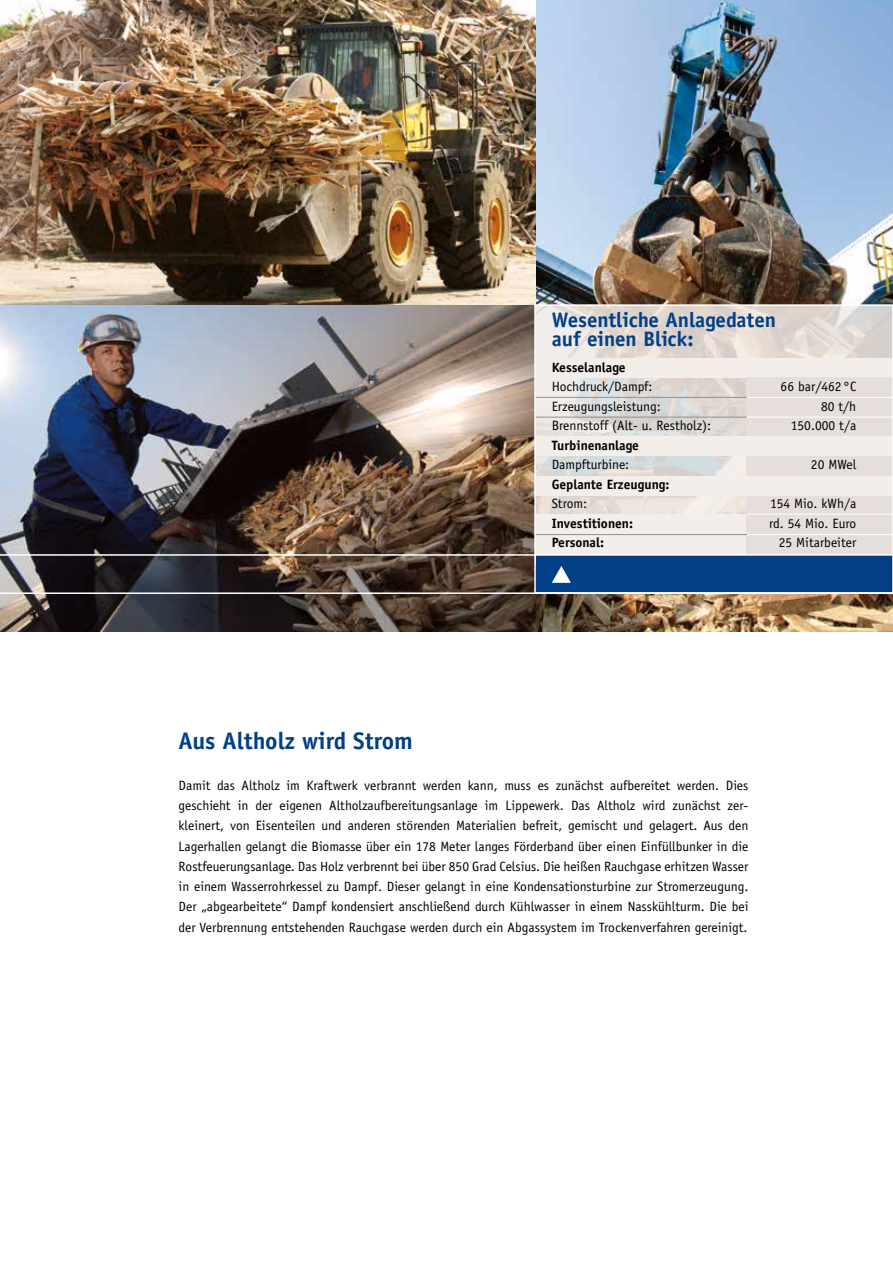
<style>
.page{position:relative;width:893px;height:1263px;background:#fff}
.page>*{position:absolute;margin:0;border:0;box-sizing:border-box;transform-origin:0 0}
.t1{font:700 24px "Officina Sans LT";color:#023f86}
.t2{font:700 21px/19.5px "Officina Sans LT";color:#023f86}
.t3{font:13.5px/20.2px "Officina Sans LT";color:#000;text-align:justify}
.t4{font:700 13.5px "Officina Sans LT";color:#000}
</style>
<div class="page">
<img style="left:0;top:0;width:893px;height:631px">
<svg style="left:537px;top:307px;width:353px;height:207px"></svg>
<div style="left:536px;top:555px;width:356px;height:38px;background:#023f86"></div>
<svg style="left:552px;top:566px;width:19px;height:17px"></svg>
<div style="left:535px;top:358px;width:358px;height:20px;background:#f4eeea"></div>
<div style="left:535px;top:514px;width:358px;height:41px;background:#f4eeea"></div>
<div style="left:747px;top:378px;width:146px;height:177px;background:#e5deda"></div>
<hr style="left:535px;top:397px;width:212px;height:1px;background:#928e8c">
<hr style="left:535px;top:417px;width:212px;height:1px;background:#928e8c">
<hr style="left:535px;top:534px;width:212px;height:1px;background:#928e8c">
<hr style="left:747px;top:397px;width:146px;height:1px;background:#fff">
<hr style="left:747px;top:417px;width:146px;height:1px;background:#fff">
<hr style="left:747px;top:534px;width:146px;height:1px;background:#fff">
<hr style="left:747px;top:514px;width:146px;height:1px;background:#fff">
<div style="left:535px;top:436px;width:358px;height:20px;background:#f4eeea"></div>
<div style="left:535px;top:476px;width:358px;height:20px;background:#f4eeea"></div>
<div style="left:534px;top:304px;width:359px;height:290px;border:2px solid #fff"></div>
<hr style="left:0;top:554px;width:893px;height:2px;background:#fff">
<hr style="left:0;top:592px;width:893px;height:2px;background:#fff">
<h2 class="t2" style="left:552px;top:310px;width:226px">Wesentliche Anlagedaten auf einen Blick:</h2>
<p class="t4" style="left:552px;top:359px;width:75px">Kesselanlage</p>
<p class="t3" style="left:552px;top:377px;width:102px">Hochdruck/Dampf:</p>
<p class="t3" style="left:781px;top:377px;width:77px">66 bar/462 °C</p>
<p class="t3" style="left:552px;top:396px;width:111px">Erzeugungsleistung:</p>
<p class="t3" style="left:821px;top:396px;width:37px">80 t/h</p>
<p class="t3" style="left:552px;top:416px;width:161px">Brennstoff (Alt- u. Restholz):</p>
<p class="t3" style="left:791px;top:416px;width:67px">150.000 t/a</p>
<p class="t4" style="left:552px;top:437px;width:89px">Turbinenanlage</p>
<p class="t3" style="left:552px;top:455px;width:79px">Dampfturbine:</p>
<p class="t3" style="left:811px;top:455px;width:47px">20 MWel</p>
<p class="t4" style="left:552px;top:476px;width:119px">Geplante Erzeugung:</p>
<p class="t3" style="left:552px;top:494px;width:37px">Strom:</p>
<p class="t3" style="left:770px;top:494px;width:88px">154 Mio. kWh/a</p>
<p class="t4" style="left:552px;top:515px;width:83px">Investitionen:</p>
<p class="t3" style="left:769px;top:513px;width:89px">rd. 54 Mio. Euro</p>
<p class="t4" style="left:552px;top:534px;width:54px">Personal:</p>
<p class="t3" style="left:779px;top:533px;width:79px">25 Mitarbeiter</p>
<h1 class="t1" style="left:179px;top:726px;width:236px">Aus Altholz wird Strom</h1>
<p class="t3" style="left:179px;top:775px;width:571px">Damit das Altholz im Kraftwerk verbrannt werden kann, muss es zunächst aufbereitet werden. Dies geschieht in der eigenen Altholzaufbereitungsanlage im Lippewerk. Das Altholz wird zunächst zer&shy;kleinert, von Eisenteilen und anderen störenden Materialien befreit, gemischt und gelagert. Aus den Lagerhallen gelangt die Biomasse über ein 178 Meter langes Förderband über einen Einfüllbunker in die Rostfeuerungsanlage. Das Holz verbrennt bei über 850 Grad Celsius. Die heißen Rauchgase erhitzen Wasser in einem Wasserrohrkessel zu Dampf. Dieser gelangt in eine Kondensationsturbine zur Stromerzeugung.<br>Der „abgearbeitete“ Dampf kondensiert anschließend durch Kühlwasser in einem Nasskühlturm. Die bei der Verbrennung entstehenden Rauchgase werden durch ein Abgassystem im Trockenverfahren gereinigt.</p>
</div>
